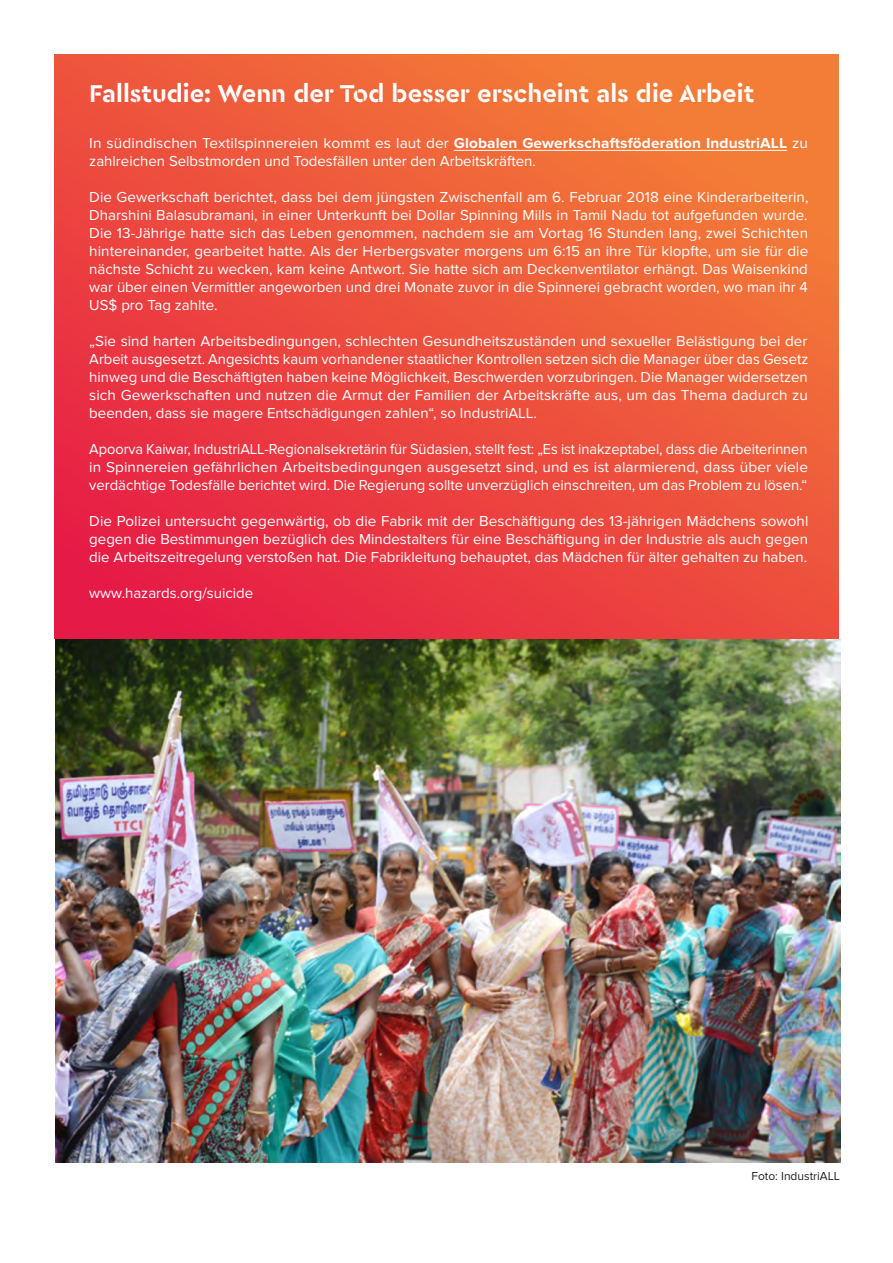
<style>
.page{position:relative;width:893px;height:1263px;background:#fff}
.page>*{position:absolute;margin:0;border:0;box-sizing:border-box;transform-origin:0 0}
.t1{font:700 25.5px "Cera Stencil PRO";color:#fff}
.t2{font:15px/18px "Proxima Nova";color:#fff;text-align:justify}
.t3{font:12px "Proxima Nova";color:#231f20}
.s1{font-weight:700}
</style>
<div class="page">
<svg style="left:54px;top:54px;width:785px;height:585px;background:#ed503d"></svg>
<hr style="left:454px;top:150px;width:333px;height:1px;background:#fff">
<img style="left:55px;top:639px;width:785px;height:524px">
<p class="t1" style="left:89px;top:77px;width:666px">Fallstudie: Wenn der Tod besser erscheint als die Arbeit</p>
<p class="t2" style="left:89px;top:135px;width:720px">In südindischen Textilspinnereien kommt es laut der <span class="s1">Globalen Gewerkschaftsföderation IndustriALL</span> zu zahlreichen Selbstmorden und Todesfällen unter den Arbeitskräften.</p>
<p class="t2" style="left:89px;top:189px;width:721px">Die Gewerkschaft berichtet, dass bei dem jüngsten Zwischenfall am 6. Februar 2018 eine Kinderarbeiterin, Dharshini Balasubramani, in einer Unterkunft bei Dollar Spinning Mills in Tamil Nadu tot aufgefunden wurde.<br>Die 13-Jährige hatte sich das Leben genommen, nachdem sie am Vortag 16 Stunden lang, zwei Schichten hintereinander, gearbeitet hatte. Als der Herbergsvater morgens um 6:15 an ihre Tür klopfte, um sie für die nächste Schicht zu wecken, kam keine Antwort. Sie hatte sich am Deckenventilator erhängt. Das Waisenkind war über einen Vermittler angeworben und drei Monate zuvor in die Spinnerei gebracht worden, wo man ihr 4<br>US$ pro Tag zahlte.</p>
<p class="t2" style="left:89px;top:333px;width:721px">„Sie sind harten Arbeitsbedingungen, schlechten Gesundheitszuständen und sexueller Belästigung bei der Arbeit ausgesetzt. Angesichts kaum vorhandener staatlicher Kontrollen setzen sich die Manager über das Gesetz hinweg und die Beschäftigten haben keine Möglichkeit, Beschwerden vorzubringen. Die Manager widersetzen sich Gewerkschaften und nutzen die Armut der Familien der Arbeitskräfte aus, um das Thema dadurch zu beenden, dass sie magere Entschädigungen zahlen“, so IndustriALL.</p>
<p class="t2" style="left:89px;top:441px;width:720px">Apoorva Kaiwar, IndustriALL-Regionalsekretärin für Südasien, stellt fest: „Es ist inakzeptabel, dass die Arbeiterinnen in Spinnereien gefährlichen Arbeitsbedingungen ausgesetzt sind, und es ist alarmierend, dass über viele verdächtige Todesfälle berichtet wird. Die Regierung sollte unverzüglich einschreiten, um das Problem zu lösen.“</p>
<p class="t2" style="left:89px;top:513px;width:721px">Die Polizei untersucht gegenwärtig, ob die Fabrik mit der Beschäftigung des 13-jährigen Mädchens sowohl gegen die Bestimmungen bezüglich des Mindestalters für eine Beschäftigung in der Industrie als auch gegen die Arbeitszeitregelung verstoßen hat. Die Fabrikleitung behauptet, das Mädchen für älter gehalten zu haben.</p>
<p class="t2" style="left:89px;top:585px;width:165px">www.hazards.org/suicide</p>
<p class="t3" style="left:751px;top:1169px;width:90px">Foto: IndustriALL</p>
</div>
